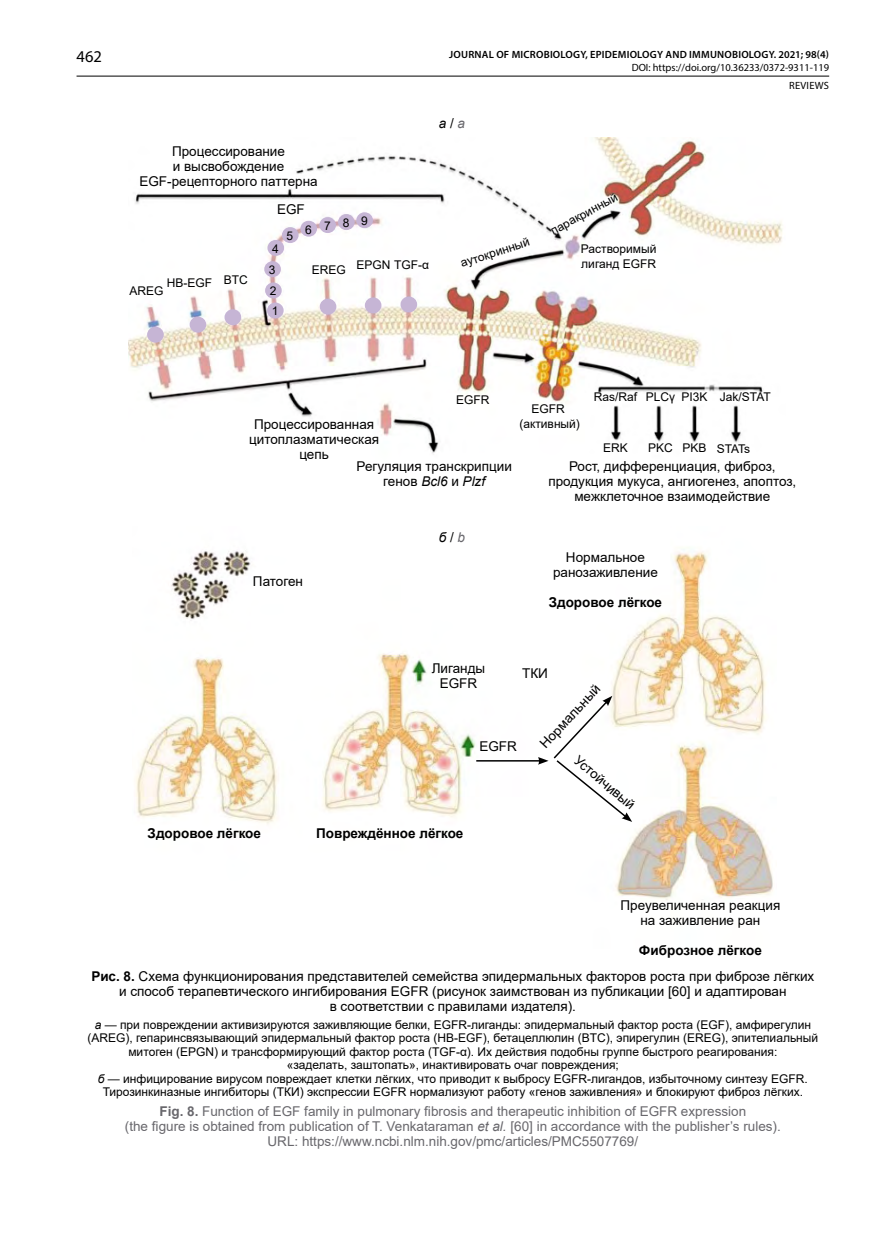
<style>
.page{position:relative;width:893px;height:1234px;background:#fff}
.page>*{position:absolute;margin:0;border:0;box-sizing:border-box;transform-origin:0 0}
.t1{font:16.5px "Myriad Pro";color:#000}
.t2{font:13.5px/15px "Arial";color:#000;text-align:center}
.t3{font:13.5px/15px "Arial";color:#68676c;text-align:center}
.t4{font:700 13.5px "Arial";color:#000}
.t5{font:italic 13.5px "Arial";color:#000}
.t6{font:12px/13.5px "Arial";color:#000;text-align:center}
.t7{font:600 10.5px "Myriad Pro";letter-spacing:.02em;color:#000}
.t8{font:10.5px/17.7px "Myriad Pro";color:#000;text-align:right}
.s1{font-style:normal}
.s2{color:#68676c}
.s3{font-style:italic}
.s4{font-weight:700}
</style>
<div class="page">
<hr style="left:77px;top:76px;width:752px;height:1px;background:#000">
<img style="left:128px;top:138px;width:655px;height:316px">
<div style="left:321px;top:299px;width:15px;height:14px;background:#c6b5d5;border-radius:50%"></div>
<div style="left:320px;top:298px;width:16px;height:16px;border:2px solid #c6b5d5;border-radius:50%"></div>
<div style="left:225px;top:310px;width:15px;height:14px;background:#c6b5d5;border-radius:50%"></div>
<div style="left:225px;top:309px;width:16px;height:16px;border:2px solid #c6b5d5;border-radius:50%"></div>
<div style="left:268px;top:303px;width:15px;height:14px;background:#c6b5d5;border-radius:50%"></div>
<div style="left:267px;top:302px;width:17px;height:16px;border:2px solid #c6b5d5;border-radius:50%"></div>
<div style="left:266px;top:283px;width:15px;height:14px;background:#c6b5d5;border-radius:50%"></div>
<div style="left:265px;top:282px;width:17px;height:16px;border:2px solid #c6b5d5;border-radius:50%"></div>
<div style="left:265px;top:262px;width:15px;height:14px;background:#c6b5d5;border-radius:50%"></div>
<div style="left:264px;top:261px;width:17px;height:16px;border:2px solid #c6b5d5;border-radius:50%"></div>
<div style="left:268px;top:241px;width:15px;height:14px;background:#c6b5d5;border-radius:50%"></div>
<div style="left:267px;top:240px;width:17px;height:16px;border:2px solid #c6b5d5;border-radius:50%"></div>
<div style="left:283px;top:228px;width:15px;height:14px;background:#c6b5d5;border-radius:50%"></div>
<div style="left:282px;top:227px;width:16px;height:16px;border:2px solid #c6b5d5;border-radius:50%"></div>
<div style="left:301px;top:221px;width:15px;height:15px;background:#c6b5d5;border-radius:50%"></div>
<div style="left:300px;top:221px;width:17px;height:15px;border:2px solid #c6b5d5;border-radius:50%"></div>
<div style="left:320px;top:218px;width:15px;height:14px;background:#c6b5d5;border-radius:50%"></div>
<div style="left:319px;top:217px;width:17px;height:16px;border:2px solid #c6b5d5;border-radius:50%"></div>
<div style="left:339px;top:215px;width:15px;height:14px;background:#c6b5d5;border-radius:50%"></div>
<div style="left:338px;top:214px;width:17px;height:16px;border:2px solid #c6b5d5;border-radius:50%"></div>
<div style="left:357px;top:213px;width:15px;height:14px;background:#c6b5d5;border-radius:50%"></div>
<div style="left:356px;top:212px;width:17px;height:16px;border:2px solid #c6b5d5;border-radius:50%"></div>
<div style="left:190px;top:317px;width:15px;height:14px;background:#c6b5d5;border-radius:50%"></div>
<div style="left:190px;top:316px;width:16px;height:16px;border:2px solid #c6b5d5;border-radius:50%"></div>
<div style="left:148px;top:327px;width:15px;height:15px;background:#c6b5d5;border-radius:50%"></div>
<div style="left:147px;top:327px;width:17px;height:15px;border:2px solid #c6b5d5;border-radius:50%"></div>
<div style="left:401px;top:297px;width:15px;height:14px;background:#c6b5d5;border-radius:50%"></div>
<div style="left:401px;top:296px;width:16px;height:16px;border:2px solid #c6b5d5;border-radius:50%"></div>
<div style="left:366px;top:298px;width:15px;height:14px;background:#c6b5d5;border-radius:50%"></div>
<div style="left:365px;top:297px;width:16px;height:16px;border:2px solid #c6b5d5;border-radius:50%"></div>
<img style="left:135px;top:551px;width:638px;height:350px">
<hr style="left:476px;top:760px;width:64px;height:1px;background:#000">
<svg style="left:538px;top:695px;width:94px;height:126px"></svg>
<h1 class="t1" style="left:77px;top:47px;width:27px">462</h1>
<p class="t7" style="left:449px;top:48px;width:381px">JOURNAL OF MICROBIOLOGY, EPIDEMIOLOGY AND IMMUNOBIOLOGY. 2021; 98(4)</p>
<p class="t8" style="left:632px;top:59px;width:199px">DOI: https://doi.org/10.36233/0372-9311-119<br>REVIEWS</p>
<p class="t2" style="left:139px;top:143px;width:180px">Процессирование<br>и высвобождение<br>EGF-рецепторного паттерна</p>
<p class="t5" style="left:439px;top:114px;width:28px">а <span class="s1">/</span> <span class="s2">а</span></p>
<p class="t6" style="left:167px;top:276px;width:82px">HB-EGF BTC</p>
<p class="t6" style="left:129px;top:284px;width:36px">AREG</p>
<p class="t6" style="left:548px;top:225px;width:75px;rotate:-28deg">паракринный</p>
<p class="t2" style="left:277px;top:202px;width:29px">EGF</p>
<p class="t6" style="left:305px;top:217px;width:64px">6789</p>
<p class="t6" style="left:287px;top:229px;width:8px">5</p>
<p class="t6" style="left:459px;top:257px;width:73px;rotate:-18deg">аутокринный</p>
<p class="t6" style="left:581px;top:242px;width:77px">Растворимый</p>
<p class="t6" style="left:272px;top:242px;width:8px">4</p>
<p class="t6" style="left:356px;top:258px;width:74px">EPGN TGF-α</p>
<p class="t6" style="left:581px;top:257px;width:76px">лиганд EGFR</p>
<p class="t6" style="left:312px;top:263px;width:36px">EREG</p>
<p class="t6" style="left:269px;top:263px;width:8px">3</p>
<p class="t6" style="left:270px;top:284px;width:8px">2</p>
<p class="t6" style="left:272px;top:304px;width:8px">1</p>
<p class="t6" style="left:594px;top:390px;width:45px">Ras/Raf</p>
<p class="t6" style="left:646px;top:390px;width:31px">PLCγ</p>
<p class="t6" style="left:648px;top:441px;width:26px">PKC</p>
<p class="t6" style="left:682px;top:390px;width:28px">PI3K</p>
<p class="t6" style="left:720px;top:390px;width:52px">Jak/STAT</p>
<p class="t6" style="left:456px;top:393px;width:35px">EGFR</p>
<p class="t6" style="left:519px;top:401px;width:62px;line-height:15px">EGFR (активный)</p>
<p class="t2" style="left:249px;top:416px;width:132px">Процессированная цитоплазматическая цепь</p>
<p class="t2" style="left:357px;top:459px;width:157px">Регуляция транскрипции генов <span class="s3">Bcl6</span> и <span class="s3">Plzf</span></p>
<p class="t2" style="left:548px;top:459px;width:249px">Рост, дифференциация, фиброз, продукция мукуса, ангиогенез, апоптоз, межклеточное взаимодействие</p>
<p class="t6" style="left:603px;top:441px;width:26px">ERK</p>
<p class="t6" style="left:683px;top:441px;width:26px">PKB</p>
<p class="t6" style="left:717px;top:441px;width:35px">STATs</p>
<p class="t2" style="left:253px;top:573px;width:52px">Патоген</p>
<p class="t5" style="left:439px;top:528px;width:28px">б <span class="s1">/</span> <span class="s2">b</span></p>
<p class="t2" style="left:553px;top:549px;width:106px">Нормальное ранозаживление</p>
<p class="t4" style="left:549px;top:592px;width:115px">Здоровое лёгкое</p>
<p class="t4" style="left:148px;top:823px;width:115px">Здоровое лёгкое</p>
<p class="t2" style="left:432px;top:660px;width:55px">Лиганды<br>EGFR</p>
<p class="t2" style="left:522px;top:666px;width:27px">ТКИ</p>
<p class="t2" style="left:537px;top:740px;width:83px;rotate:-47deg">Нормальный</p>
<p class="t2" style="left:581px;top:752px;width:76px;rotate:40deg">Устойчивый</p>
<p class="t2" style="left:479px;top:738px;width:39px">EGFR</p>
<p class="t4" style="left:316px;top:823px;width:149px">Повреждённое лёгкое</p>
<p class="t2" style="left:620px;top:897px;width:161px">Преувеличенная реакция на заживление ран</p>
<p class="t4" style="left:639px;top:940px;width:124px">Фиброзное лёгкое</p>
<p class="t2" style="left:91px;top:968px;width:725px"><span class="s4">Рис. 8.</span> Схема функционирования представителей семейства эпидермальных факторов роста при фиброзе лёгких и способ терапевтического ингибирования EGFR (рисунок заимствован из публикации [60] и адаптирован<br>в соответствии с правилами издателя).</p>
<p class="t6" style="left:88px;top:1017px;width:732px"><span class="s3">а</span> — при повреждении активизируются заживляющие белки, EGFR-лиганды: эпидермальный фактор роста (EGF), амфирегулин (AREG), гепаринсвязывающий эпидермальный фактор роста (HB-EGF), бетацеллюлин (BTC), эпирегулин (EREG), эпителиальный митоген (EPGN) и трансформирующий фактор роста (TGF-α). Их действия подобны группе быстрого реагирования:<br>«заделать, заштопать», инактивировать очаг повреждения;<br><span class="s3">б</span> — инфицирование вирусом повреждает клетки лёгких, что приводит к выбросу EGFR-лигандов, избыточному синтезу EGFR.<br>Тирозинкиназные ингибиторы (ТКИ) экспрессии EGFR нормализуют работу «генов заживления» и блокируют фиброз лёгких.</p>
<p class="t3" style="left:125px;top:1103px;width:657px"><span class="s4">Fig. 8.</span> Function of EGF family in pulmonary fibrosis and therapeutic inhibition of EGFR expression<br>(the figure is obtained from publication of T. Venkataraman <span class="s3">et al.</span> [60] in accordance with the publisher’s rules).<br>URL: https://www.ncbi.nlm.nih.gov/pmc/articles/PMC5507769/</p>
</div>
